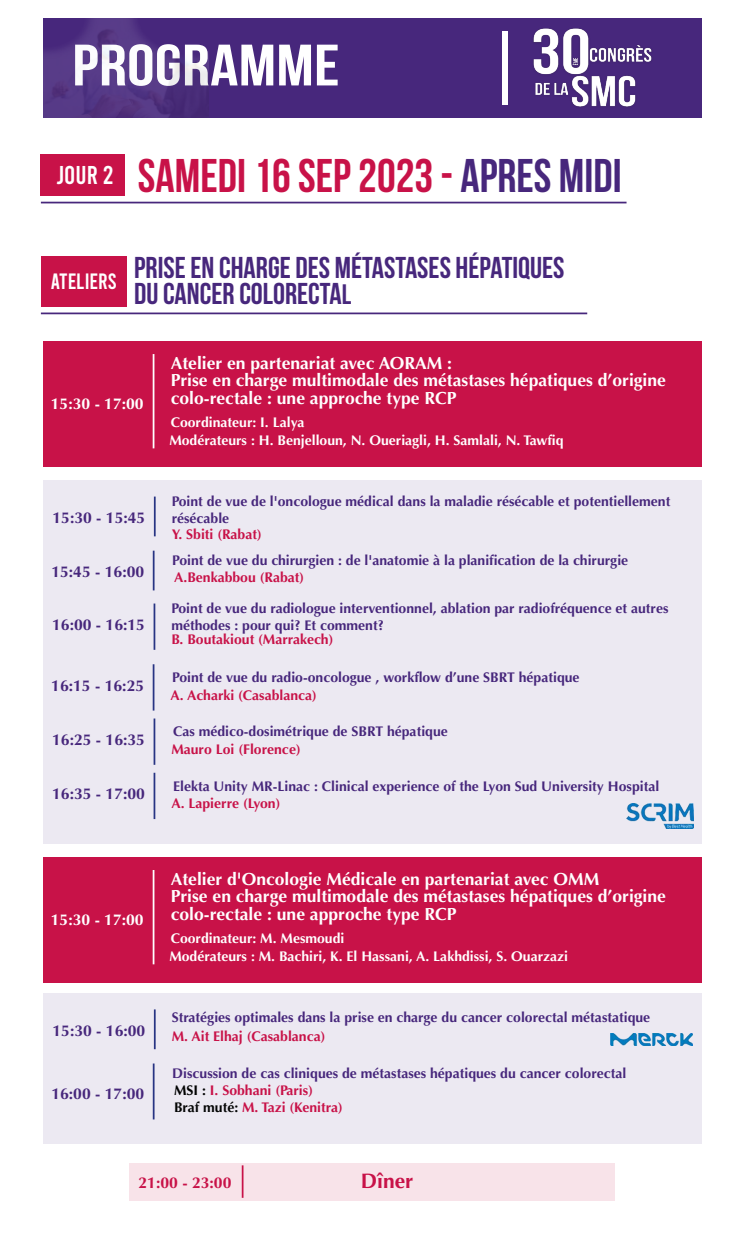
<style>
.page{position:relative;width:745px;height:1259px;background:#fff}
.page>*{position:absolute;margin:0;border:0;box-sizing:border-box;transform-origin:0 0}
.t1{font:700 58.27px "Bebas Neue";letter-spacing:.005em;color:#fff;scale:1.18 1}
.t2{font:700 47.25px "Bebas Neue";color:#c81248}
.t3{font:700 30.1px/26.1px "Bebas Neue";color:#47277c}
.t4{font:700 21px "Optima";color:#c81248}
.t5{font:700 17.5px/17.5px "Optima";color:#fff}
.t6{font:700 15.75px "Optima";color:#47277c}
.t7{font:700 15.75px "Optima";color:#fff}
.t8{font:700 15.75px "Optima";color:#c81248}
.t9{font:700 14px/16.8px "Optima";color:#47277c}
.t10{font:700 14px/16.8px "Optima";color:#c81248}
.t11{font:700 14px/18px "Optima";color:#fff}
.s1{color:#47277c}
.s2{font-size:28.18px}
.s3{color:#010202}
.s4{color:#040505}
</style>
<div class="page">
<hr style="left:41px;top:312px;width:546px;height:2px;background:#47277c">
<div style="left:41px;top:256px;width:86px;height:50px;background:#c81248"></div>
<div style="left:130px;top:1163px;width:484px;height:37px;background:#f8e3e9"></div>
<hr style="left:241px;top:1165px;width:2px;height:32px;background:#c81248">
<div style="left:43px;top:341px;width:658px;height:126px;background:#c81248"></div>
<hr style="left:153px;top:354px;width:1px;height:94px;background:#fff">
<div style="left:43px;top:480px;width:658px;height:363px;background:#ece9f2"></div>
<hr style="left:154px;top:496px;width:1px;height:40px;background:#283483">
<hr style="left:153px;top:550px;width:1px;height:40px;background:#283483">
<hr style="left:153px;top:603px;width:2px;height:46px;background:#283483">
<hr style="left:153px;top:664px;width:1px;height:46px;background:#283483">
<hr style="left:153px;top:718px;width:2px;height:46px;background:#283483">
<hr style="left:153px;top:772px;width:2px;height:47px;background:#283483">
<img style="left:626px;top:803px;width:67px;height:25px">
<div style="left:43px;top:992px;width:658px;height:151px;background:#ece9f2"></div>
<hr style="left:154px;top:1009px;width:1px;height:40px;background:#283483">
<hr style="left:153px;top:1063px;width:1px;height:56px;background:#283483">
<div style="left:43px;top:857px;width:658px;height:125px;background:#c81248"></div>
<hr style="left:153px;top:870px;width:1px;height:94px;background:#fff">
<img style="left:610px;top:1033px;width:81px;height:12px">
<div style="left:43px;top:18px;width:658px;height:100px;background:#47277c"></div>
<img style="left:43px;top:18px;width:165px;height:99px">
<div style="left:502px;top:31px;width:5px;height:74px;background:#fff"></div>
<img style="left:533px;top:28px;width:119px;height:79px">
<hr style="left:41px;top:202px;width:585px;height:1px;background:#47277c">
<div style="left:41px;top:154px;width:84px;height:42px;background:#c81248"></div>
<h1 class="t1" style="left:72px;top:31px;width:228px">PROGRAMME</h1>
<h2 class="t2" style="left:56px;top:148px;width:566px"><sup>JOUR</sup> <sup>2</sup> SAMEDI 16 SEP 2023 - <span class="s1">APRES MIDI</span></h2>
<h3 class="t3" style="left:134px;top:255px;width:431px;text-indent:-83px"><sub>ATELIERS</sub> PRISE EN CHARGE DES MÉTASTASES HÉPATIQUES<br>DU CANCER COLORECTA<span class="s2">L</span></h3>
<p class="t7" style="left:51px;top:394px;width:94px">15:30 - 17:00</p>
<p class="t6" style="left:52px;top:508px;width:94px">15:30 - 15:45</p>
<p class="t6" style="left:51px;top:562px;width:94px">15:45 - 16:00</p>
<p class="t6" style="left:52px;top:615px;width:94px">16:00 - 16:15</p>
<p class="t6" style="left:51px;top:676px;width:94px">16:15 - 16:25</p>
<p class="t6" style="left:52px;top:730px;width:94px">16:25 - 16:35</p>
<p class="t6" style="left:52px;top:784px;width:94px">16:35 - 17:00</p>
<p class="t7" style="left:51px;top:910px;width:94px">15:30 - 17:00</p>
<p class="t6" style="left:52px;top:1021px;width:94px">15:30 - 16:00</p>
<p class="t5" style="left:171px;top:354px;width:496px">Atelier en partenariat avec AORAM :<br>Prise en charge multimodale des métastases hépatiques d’origine colo-rectale : une approche type RCP</p>
<p class="t11" style="left:169px;top:413px;width:395px">Coordinateur: I. Lalya<br>Modérateurs : H. Benjelloun, N. Oueriagli, H. Samlali, N. Tawfiq</p>
<p class="t9" style="left:171px;top:493px;width:500px">Point de vue de l'oncologue médical dans la maladie résécable et potentiellement résécable</p>
<p class="t10" style="left:171px;top:526px;width:91px">Y. Sbiti (Rabat)</p>
<p class="t9" style="left:172px;top:552px;width:457px">Point de vue du chirurgien : de l'anatomie à la planification de la chirurgie</p>
<p class="t10" style="left:174px;top:569px;width:131px">A.Benkabbou (Rabat)</p>
<p class="t9" style="left:171px;top:599px;width:498px">Point de vue du radiologue interventionnel, ablation par radiofréquence et autres méthodes : pour qui? Et comment?</p>
<p class="t10" style="left:171px;top:631px;width:163px">B. Boutakiout (Marrakech)</p>
<p class="t9" style="left:172px;top:669px;width:408px">Point de vue du radio-oncologue , workflow d’une SBRT hépatique</p>
<p class="t10" style="left:170px;top:686px;width:148px">A. Acharki (Casablanca)</p>
<p class="t9" style="left:173px;top:723px;width:276px">Cas médico-dosimétrique de SBRT hépatique</p>
<p class="t10" style="left:171px;top:741px;width:131px">Mauro Loi (Florence)</p>
<p class="t9" style="left:173px;top:777px;width:487px">Elekta Unity MR-Linac : Clinical experience of the Lyon Sud University Hospital</p>
<p class="t10" style="left:171px;top:795px;width:110px">A. Lapierre (Lyon)</p>
<p class="t5" style="left:171px;top:870px;width:496px">Atelier d'Oncologie Médicale en partenariat avec OMM<br>Prise en charge multimodale des métastases hépatiques d’origine colo-rectale : une approche type RCP</p>
<p class="t11" style="left:169px;top:929px;width:400px">Coordinateur: M. Mesmoudi<br>Modérateurs : M. Bachiri, K. El Hassani, A. Lakhdissi, S. Ouarzazi</p>
<p class="t9" style="left:171px;top:1009px;width:480px">Stratégies optimales dans la prise en charge du cancer colorectal métastatique</p>
<p class="t10" style="left:171px;top:1028px;width:155px">M. Ait Elhaj (Casablanca)</p>
<p class="t9" style="left:172px;top:1064px;width:455px">Discussion de cas cliniques de métastases hépatiques du cancer colorectal</p>
<p class="t6" style="left:51px;top:1084px;width:94px">16:00 - 17:00</p>
<p class="t10" style="left:174px;top:1082px;width:170px"><span class="s3">MSI :</span> I. Sobhani (Paris)<br><span class="s4">Braf muté:</span> M. Tazi (Kenitra)</p>
<p class="t8" style="left:138px;top:1173px;width:94px">21:00 - 23:00</p>
<h3 class="t4" style="left:361px;top:1168px;width:54px">Dîner</h3>
</div>
